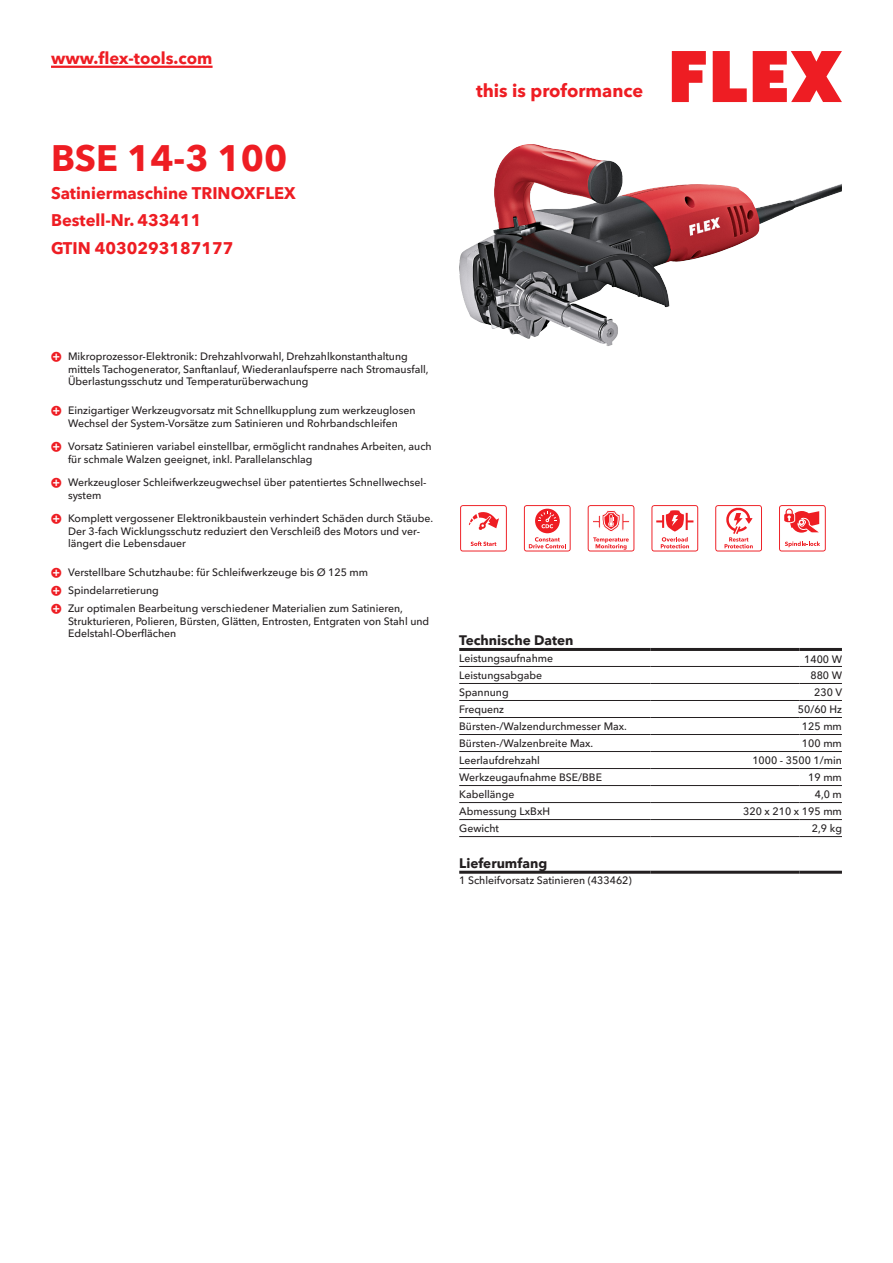
<style>
.page{position:relative;width:893px;height:1263px;background:#fff}
.page>*{position:absolute;margin:0;border:0;box-sizing:border-box;transform-origin:0 0}
.CB_AF_Product-name{font:700 36px "Avenir Next W1 G";color:#ee1d23}
.t1{font:700 18px "Avenir Next W1 G";color:#ee1d23}
.CB_AF_Product-short{font:700 16.5px "Avenir Next W1 G";color:#ee1d23}
.CB_AF_Order-number{font:700 16.5px "Avenir Next W1 G";color:#ee1d23}
.CB_AF_Table-headline{font:700 13.5px "Avenir Next W1 G";color:#231f20}
.CB_AF_Table-specific{font:500 10.5px/12.6px "Avenir Next W1 G";color:#231f20}
</style>
<div class="page">
<svg style="left:672px;top:51px;width:34px;height:51px"></svg>
<svg style="left:713px;top:51px;width:34px;height:51px"></svg>
<svg style="left:753px;top:51px;width:89px;height:51px"></svg>
<hr style="left:51px;top:66px;width:162px;height:2px;background:#ee1d23">
<img style="left:459px;top:144px;width:383px;height:202px">
<hr style="left:459px;top:666px;width:192px;height:1px;background:#231f20">
<hr style="left:651px;top:666px;width:148px;height:1px;background:#231f20">
<hr style="left:799px;top:666px;width:43px;height:1px;background:#231f20">
<hr style="left:459px;top:683px;width:192px;height:1px;background:#231f20">
<hr style="left:651px;top:683px;width:148px;height:1px;background:#231f20">
<hr style="left:799px;top:683px;width:43px;height:1px;background:#231f20">
<hr style="left:459px;top:700px;width:192px;height:1px;background:#231f20">
<hr style="left:651px;top:700px;width:148px;height:1px;background:#231f20">
<hr style="left:799px;top:700px;width:43px;height:1px;background:#231f20">
<hr style="left:459px;top:717px;width:192px;height:1px;background:#231f20">
<hr style="left:651px;top:717px;width:148px;height:1px;background:#231f20">
<hr style="left:799px;top:717px;width:43px;height:1px;background:#231f20">
<hr style="left:459px;top:734px;width:192px;height:1px;background:#231f20">
<hr style="left:651px;top:734px;width:148px;height:1px;background:#231f20">
<hr style="left:799px;top:734px;width:43px;height:1px;background:#231f20">
<hr style="left:459px;top:751px;width:192px;height:1px;background:#231f20">
<hr style="left:651px;top:751px;width:148px;height:1px;background:#231f20">
<hr style="left:799px;top:751px;width:43px;height:1px;background:#231f20">
<hr style="left:459px;top:768px;width:192px;height:1px;background:#231f20">
<hr style="left:651px;top:768px;width:148px;height:1px;background:#231f20">
<hr style="left:799px;top:768px;width:43px;height:1px;background:#231f20">
<hr style="left:459px;top:785px;width:192px;height:1px;background:#231f20">
<hr style="left:651px;top:785px;width:148px;height:1px;background:#231f20">
<hr style="left:799px;top:785px;width:43px;height:1px;background:#231f20">
<hr style="left:459px;top:802px;width:192px;height:1px;background:#231f20">
<hr style="left:651px;top:802px;width:148px;height:1px;background:#231f20">
<hr style="left:799px;top:802px;width:43px;height:1px;background:#231f20">
<hr style="left:459px;top:819px;width:192px;height:1px;background:#231f20">
<hr style="left:651px;top:819px;width:148px;height:1px;background:#231f20">
<hr style="left:799px;top:819px;width:43px;height:1px;background:#231f20">
<hr style="left:459px;top:836px;width:192px;height:1px;background:#231f20">
<hr style="left:651px;top:836px;width:148px;height:1px;background:#231f20">
<hr style="left:799px;top:836px;width:43px;height:1px;background:#231f20">
<hr style="left:459px;top:648px;width:192px;height:3px;background:#231f20">
<hr style="left:651px;top:648px;width:148px;height:3px;background:#231f20">
<hr style="left:799px;top:648px;width:43px;height:3px;background:#231f20">
<hr style="left:459px;top:871px;width:192px;height:3px;background:#231f20">
<hr style="left:651px;top:871px;width:148px;height:3px;background:#231f20">
<hr style="left:799px;top:871px;width:43px;height:3px;background:#231f20">
<svg style="left:460px;top:505px;width:47px;height:46px"></svg>
<svg style="left:524px;top:505px;width:47px;height:46px"></svg>
<svg style="left:588px;top:505px;width:46px;height:46px"></svg>
<svg style="left:651px;top:505px;width:47px;height:46px"></svg>
<svg style="left:715px;top:505px;width:47px;height:46px"></svg>
<svg style="left:779px;top:505px;width:47px;height:46px"></svg>
<h3 class="CB_AF_Product-short" style="left:51px;top:45px;width:163px">www.flex-tools.com</h3>
<p class="CB_AF_Product-name" style="left:51px;top:130px;width:238px">BSE 14-3 100</p>
<p class="CB_AF_Product-short" style="left:51px;top:180px;width:246px">Satiniermaschine TRINOXFLEX</p>
<p class="CB_AF_Order-number" style="left:51px;top:207px;width:152px">Bestell-Nr. 433411</p>
<p class="CB_AF_Order-number" style="left:51px;top:235px;width:184px">GTIN 4030293187177</p>
<h2 class="t1" style="left:476px;top:77px;width:169px">this is proformance</h2>
<p class="CB_AF_Table-specific" style="left:68px;top:349px;width:362px">Mikroprozessor-Elektronik: Drehzahlvorwahl, Drehzahlkonstanthaltung mittels Tachogenerator, Sanftanlauf, Wiederanlaufsperre nach Stromausfall,<br>Überlastungsschutz und Temperaturüberwachung</p>
<p class="CB_AF_Table-specific" style="left:68px;top:403px;width:349px">Einzigartiger Werkzeugvorsatz mit Schnellkupplung zum werkzeuglosen<br>Wechsel der System-Vorsätze zum Satinieren und Rohrbandschleifen</p>
<p class="CB_AF_Table-specific" style="left:68px;top:439px;width:365px">Vorsatz Satinieren variabel einstellbar, ermöglicht randnahes Arbeiten, auch für schmale Walzen geeignet, inkl. Parallelanschlag</p>
<p class="CB_AF_Table-specific" style="left:68px;top:475px;width:360px">Werkzeugloser Schleifwerkzeugwechsel über patentiertes Schnellwechsel&shy;system</p>
<p class="CB_AF_Table-specific" style="left:68px;top:511px;width:367px">Komplett vergossener Elektronikbaustein verhindert Schäden durch Stäube.<br>Der 3-fach Wicklungsschutz reduziert den Verschleiß des Motors und ver&shy;längert die Lebensdauer</p>
<p class="CB_AF_Table-specific" style="left:68px;top:565px;width:302px">Verstellbare Schutzhaube: für Schleifwerkzeuge bis Ø 125 mm</p>
<p class="CB_AF_Table-specific" style="left:68px;top:583px;width:92px">Spindelarretierung</p>
<p class="CB_AF_Table-specific" style="left:68px;top:601px;width:363px">Zur optimalen Bearbeitung verschiedener Materialien zum Satinieren,<br>Strukturieren, Polieren, Bürsten, Glätten, Entrosten, Entgraten von Stahl und<br>Edelstahl-Oberflächen</p>
<p class="CB_AF_Table-headline" style="left:459px;top:630px;width:116px">Technische Daten</p>
<p class="CB_AF_Table-specific" style="left:459px;top:651px;width:95px">Leistungsaufnahme</p>
<p class="CB_AF_Table-specific" style="left:804px;top:652px;width:39px">1400 W</p>
<p class="CB_AF_Table-specific" style="left:459px;top:668px;width:84px">Leistungsabgabe</p>
<p class="CB_AF_Table-specific" style="left:810px;top:668px;width:33px">880 W</p>
<p class="CB_AF_Table-specific" style="left:459px;top:685px;width:51px">Spannung</p>
<p class="CB_AF_Table-specific" style="left:814px;top:685px;width:29px">230 V</p>
<p class="CB_AF_Table-specific" style="left:459px;top:702px;width:46px">Frequenz</p>
<p class="CB_AF_Table-specific" style="left:798px;top:702px;width:46px">50/60 Hz</p>
<p class="CB_AF_Table-specific" style="left:459px;top:719px;width:169px">Bürsten-/Walzendurchmesser Max.</p>
<p class="CB_AF_Table-specific" style="left:802px;top:719px;width:41px">125 mm</p>
<p class="CB_AF_Table-specific" style="left:459px;top:736px;width:136px">Bürsten-/Walzenbreite Max.</p>
<p class="CB_AF_Table-specific" style="left:802px;top:736px;width:41px">100 mm</p>
<p class="CB_AF_Table-specific" style="left:459px;top:753px;width:82px">Leerlaufdrehzahl</p>
<p class="CB_AF_Table-specific" style="left:752px;top:753px;width:91px">1000 - 3500 1/min</p>
<p class="CB_AF_Table-specific" style="left:459px;top:770px;width:144px">Werkzeugaufnahme BSE/BBE</p>
<p class="CB_AF_Table-specific" style="left:808px;top:770px;width:35px">19 mm</p>
<p class="CB_AF_Table-specific" style="left:459px;top:787px;width:57px">Kabellänge</p>
<p class="CB_AF_Table-specific" style="left:815px;top:787px;width:29px">4,0 m</p>
<p class="CB_AF_Table-specific" style="left:459px;top:804px;width:92px">Abmessung LxBxH</p>
<p class="CB_AF_Table-specific" style="left:743px;top:804px;width:100px">320 x 210 x 195 mm</p>
<p class="CB_AF_Table-specific" style="left:459px;top:821px;width:41px">Gewicht</p>
<p class="CB_AF_Table-specific" style="left:812px;top:821px;width:32px">2,9 kg</p>
<p class="CB_AF_Table-headline" style="left:459px;top:852px;width:89px">Lieferumfang</p>
<p class="CB_AF_Table-specific" style="left:459px;top:873px;width:174px">1 Schleifvorsatz Satinieren (433462)</p>
</div>
